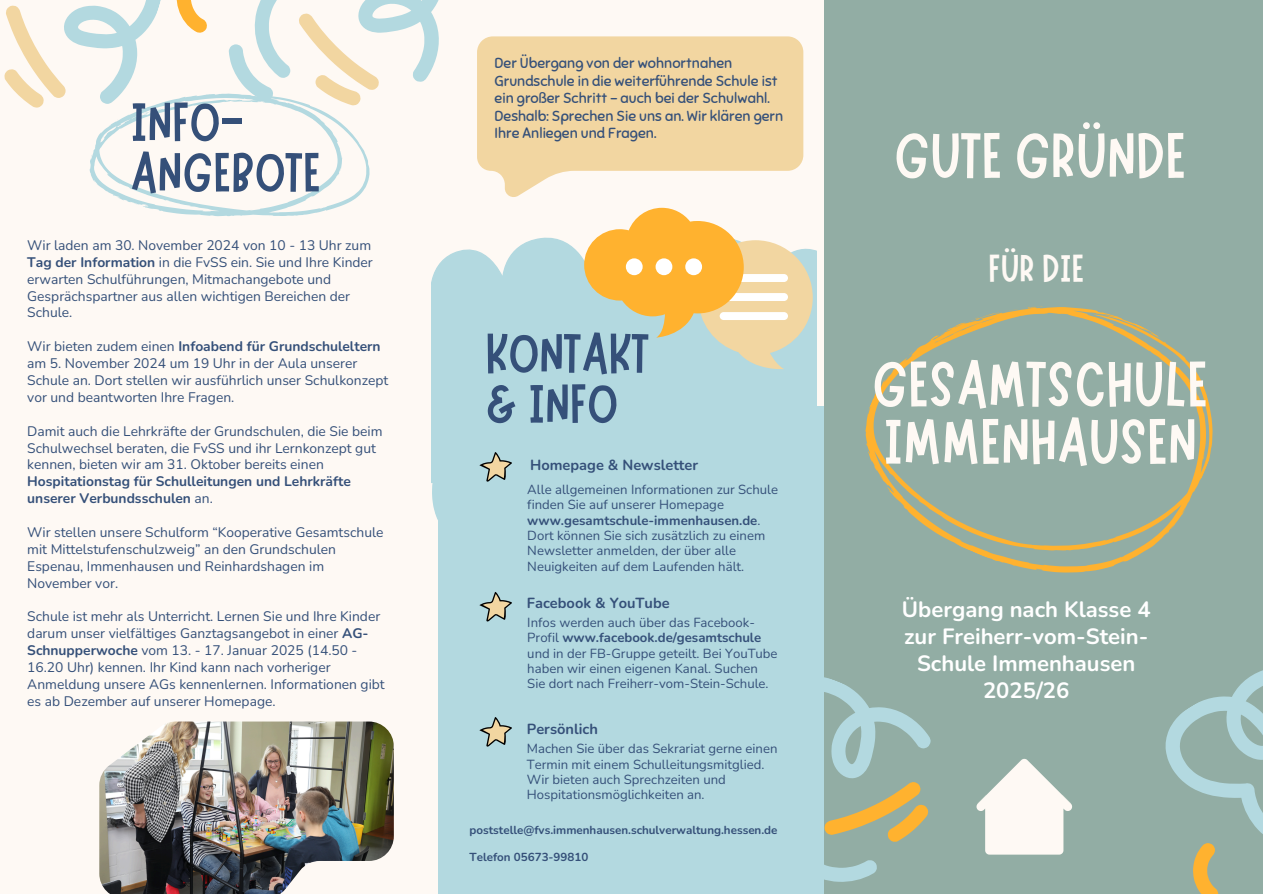
<style>
.page{position:relative;width:1263px;height:894px;background:#fff}
.page>*{position:absolute;margin:0;border:0;box-sizing:border-box;transform-origin:0 0}
.t1{font:64.5px/57.3px "Marykate";color:#fef9f4}
.t2{font:55.5px/50.4px "Marykate";color:#355079}
.t3{font:39px "Marykate";color:#fef9f4}
.t4{font:700 22.05px/27px "Nunito";color:#fff;text-align:center}
.t5{font:14.55px/17.5px "Sniglet";color:#355079}
.t6{font:700 14.55px "Nunito";color:#355079}
.t7{font:13.8px/16.8px "Nunito";color:#355079}
.t8{font:13.2px/15.3px "Nunito";color:#355079}
.t9{font:700 11.55px "Nunito";color:#355079}
.s1{font-weight:700}
</style>
<div class="page">
<div style="left:0;top:0;width:1263px;height:893px;background:#fef9f4"></div>
<div style="left:824px;top:0;width:439px;height:893px;background:#92ada4"></div>
<svg style="left:4px;top:0;width:435px;height:216px"></svg>
<img style="left:99px;top:721px;width:295px;height:172px">
<svg style="left:477px;top:36px;width:326px;height:161px;background:#f3dbad"></svg>
<svg style="left:432px;top:237px;width:385px;height:317px;background:#b8dbe1"></svg>
<div style="left:439px;top:406px;width:385px;height:487px;background:#b3d9e0"></div>
<svg style="left:479px;top:452px;width:33px;height:30px"></svg>
<svg style="left:479px;top:592px;width:33px;height:30px"></svg>
<svg style="left:479px;top:717px;width:33px;height:30px"></svg>
<svg style="left:865px;top:307px;width:348px;height:266px"></svg>
<svg style="left:1027px;top:306px;width:17px;height:4px"></svg>
<svg style="left:1008px;top:307px;width:12px;height:8px"></svg>
<svg style="left:969px;top:316px;width:15px;height:6px"></svg>
<svg style="left:907px;top:349px;width:6px;height:8px"></svg>
<svg style="left:886px;top:374px;width:3px;height:4px"></svg>
<svg style="left:1194px;top:389px;width:4px;height:3px"></svg>
<svg style="left:824px;top:670px;width:439px;height:223px"></svg>
<svg style="left:584px;top:208px;width:228px;height:163px"></svg>
<div style="left:626px;top:258px;width:17px;height:17px;background:#fff;border-radius:50%"></div>
<div style="left:656px;top:258px;width:16px;height:17px;background:#fff;border-radius:50%"></div>
<div style="left:685px;top:258px;width:17px;height:17px;background:#fff;border-radius:50%"></div>
<h1 class="t2" style="left:131px;top:91px;width:192px">INFO-<br>ANGEBOTE</h1>
<p class="t7" style="left:27px;top:237px;width:347px">Wir laden am 30. November 2024 von 10 - 13 Uhr zum <span class="s1">Tag der Information</span> in die FvSS ein. Sie und Ihre Kinder erwarten Schulführungen, Mitmachangebote und Gesprächspartner aus allen wichtigen Bereichen der Schule.</p>
<h4 class="t7" style="left:27px;top:338px;width:363px">Wir bieten zudem einen <span class="s1">Infoabend für Grundschuleltern </span>am 5. November 2024 um 19 Uhr in der Aula unserer Schule an. Dort stellen wir ausführlich unser Schulkonzept vor und beantworten Ihre Fragen.</h4>
<p class="t7" style="left:27px;top:422px;width:357px">Damit auch die Lehrkräfte der Grundschulen, die Sie beim Schulwechsel beraten, die FvSS und ihr Lernkonzept gut kennen, bieten wir am 31. Oktober bereits einen <span class="s1">Hospitationstag für Schulleitungen und Lehrkräfte unserer Verbundsschulen</span> an.</p>
<p class="t7" style="left:27px;top:524px;width:358px">Wir stellen unsere Schulform “Kooperative Gesamtschule mit Mittelstufenschulzweig” an den Grundschulen Espenau, Immenhausen und Reinhardshagen im November vor.</p>
<p class="t7" style="left:27px;top:608px;width:359px">Schule ist mehr als Unterricht. Lernen Sie und Ihre Kinder darum unser vielfältiges Ganztagsangebot in einer <span class="s1">AG-Schnupperwoche</span> vom 13. - 17. Januar 2025 (14.50 - 16.20 Uhr) kennen. Ihr Kind kann nach vorheriger Anmeldung unsere AGs kennenlernen. Informationen gibt es ab Dezember auf unserer Homepage.</p>
<h6 class="t5" style="left:495px;top:55px;width:290px">Der Übergang von der wohnortnahen Grundschule in die weiterführende Schule ist ein großer Schritt - auch bei der Schulwahl.<br>Deshalb: Sprechen Sie uns an. Wir klären gern Ihre Anliegen und Fragen.</h6>
<h2 class="t2" style="left:485px;top:322px;width:165px">KONTAKT &amp; INFO</h2>
<h6 class="t6" style="left:530px;top:455px;width:170px">Homepage &amp; Newsletter</h6>
<p class="t8" style="left:527px;top:482px;width:252px">Alle allgemeinen Informationen zur Schule finden Sie auf unserer Homepage <span class="s1">www.gesamtschule-immenhausen.de</span>.<br>Dort können Sie sich zusätzlich zu einem Newsletter anmelden, der über alle Neuigkeiten auf dem Laufenden hält.</p>
<p class="t1" style="left:894px;top:120px;width:294px">GUTE GRÜNDE</p>
<h1 class="t3" style="left:988px;top:243px;width:98px">FÜR DIE</h1>
<h3 class="t1" style="left:872px;top:349px;width:338px">GESAMTSCHULE<br>IMMENHAUSEN</h3>
<h6 class="t6" style="left:527px;top:593px;width:144px">Facebook &amp; YouTube</h6>
<h6 class="t4" style="left:902px;top:595px;width:250px">Übergang nach Klasse 4 zur Freiherr-vom-Stein-<br>Schule Immenhausen<br>2025/26</h6>
<p class="t8" style="left:527px;top:615px;width:252px">Infos werden auch über das Facebook-Profil <span class="s1">www.facebook.de/gesamtschule </span>und in der FB-Gruppe geteilt. Bei YouTube haben wir einen eigenen Kanal. Suchen Sie dort nach Freiherr-vom-Stein-Schule.</p>
<h6 class="t6" style="left:527px;top:719px;width:72px">Persönlich</h6>
<h6 class="t8" style="left:527px;top:741px;width:252px">Machen Sie über das Sekrariat gerne einen Termin mit einem Schulleitungsmitglied.<br>Wir bieten auch Sprechzeiten und Hospitationsmöglichkeiten an.</h6>
<h2 class="t9" style="left:470px;top:822px;width:309px">poststelle@fvs.immenhausen.schulverwaltung.hessen.de</h2>
<p class="t9" style="left:470px;top:849px;width:120px">Telefon 05673-99810</p>
</div>
